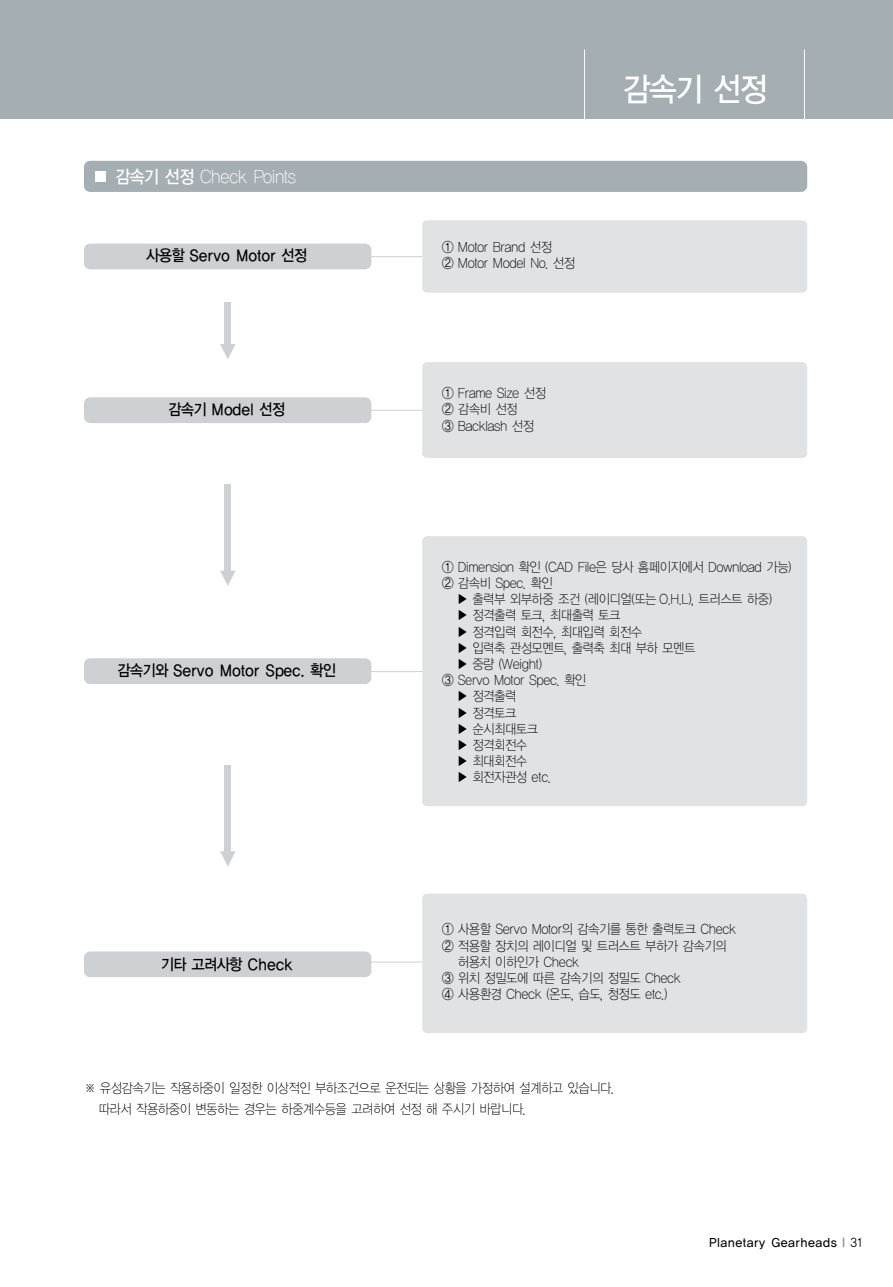
<style>
.page{position:relative;width:893px;height:1287px;background:#fff}
.page>*{position:absolute;margin:0;border:0;box-sizing:border-box;transform-origin:0 0}
.t1{font:33px "YGO13";color:#fff;scale:.9 1}
.t2{font:18px "YGO11";letter-spacing:-.09em;color:#fff;scale:.9 1}
.t3{font:15.75px "YGO13";letter-spacing:-.065em;color:#000;scale:.9 1}
.t4{font:15.75px "YGO13";letter-spacing:-.085em;color:#000;scale:.9 1}
.t5{font:15.75px "YGO13";letter-spacing:-.11em;color:#000;scale:.9 1}
.t6{font:13.5px/16.2px "YGO11";letter-spacing:-.105em;color:#000;scale:.9 1}
.t7{font:13.5px "YGO11";letter-spacing:-.085em;color:#000;scale:.9 1}
.t8{font:12px "YGO13";letter-spacing:-.025em;color:#000;scale:.95 1}
.s1{font-family:"YGO13"}
.s2{font-family:"YGO15";color:#999}
.s3{font-family:"YGO12"}
</style>
<div class="page">
<hr style="left:226px;top:962px;width:207px;height:1px;background:#cdd1d3">
<hr style="left:370px;top:671px;width:80px;height:1px;background:#cdd1d3">
<hr style="left:370px;top:410px;width:80px;height:1px;background:#cdd1d3">
<hr style="left:370px;top:256px;width:80px;height:1px;background:#cdd1d3">
<div style="left:422px;top:220px;width:385px;height:73px;background:#e0e2e4;border-radius:5px"></div>
<div style="left:422px;top:362px;width:385px;height:96px;background:#e0e2e4;border-radius:5px"></div>
<div style="left:422px;top:894px;width:385px;height:139px;background:#e0e2e4;border-radius:5px"></div>
<div style="left:422px;top:536px;width:385px;height:270px;background:#e0e2e4;border-radius:5px"></div>
<div style="left:84px;top:244px;width:287px;height:25px;background:#cdd1d3;border-radius:6px"></div>
<div style="left:84px;top:397px;width:287px;height:26px;background:#cdd1d3;border-radius:6px"></div>
<div style="left:84px;top:658px;width:287px;height:26px;background:#cdd1d3;border-radius:6px"></div>
<div style="left:84px;top:951px;width:287px;height:26px;background:#cdd1d3;border-radius:6px"></div>
<div style="left:84px;top:161px;width:723px;height:31px;background:#a4aeb3;border-radius:6px"></div>
<div style="left:95px;top:171px;width:10px;height:11px;background:#fff"></div>
<div style="left:0;top:0;width:892px;height:118px;background:#a4aeb3"></div>
<hr style="left:584px;top:50px;width:1px;height:69px;background:#fff">
<hr style="left:804px;top:50px;width:1px;height:69px;background:#fff">
<div style="left:225px;top:302px;width:6px;height:46px;background:#cdd1d3"></div>
<svg style="left:220px;top:344px;width:15px;height:15px"></svg>
<div style="left:225px;top:484px;width:6px;height:91px;background:#cdd1d3"></div>
<svg style="left:220px;top:571px;width:15px;height:15px"></svg>
<div style="left:225px;top:765px;width:6px;height:91px;background:#cdd1d3"></div>
<svg style="left:220px;top:851px;width:15px;height:15px"></svg>
<h2 class="t2" style="left:115px;top:168px;width:203px"><span class="s1">감속기 선정</span> Check Points</h2>
<p class="t3" style="left:146px;top:248px;width:181px">사용할 Servo Motor 선정</p>
<p class="t5" style="left:168px;top:403px;width:132px">감속기 Model 선정</p>
<p class="t3" style="left:117px;top:664px;width:245px">감속기와 Servo Motor Spec. 확인</p>
<p class="t4" style="left:160px;top:957px;width:149px">기타 고려사항 Check</p>
<h1 class="t1" style="left:621px;top:75px;width:165px">감속기 선정</h1>
<p class="t6" style="left:442px;top:240px;width:150px">① Motor Brand 선정<br>② Motor Model No. 선정</p>
<p class="t6" style="left:442px;top:386px;width:118px">① Frame Size 선정<br>② 감속비 선정<br>③ Backlash 선정</p>
<p class="t6" style="left:442px;top:559px;width:390px">① Dimension 확인 (CAD File은 당사 홈페이지에서 Download 가능)<br>② 감속비 Spec. 확인</p>
<p class="t6" style="left:456px;top:592px;width:352px">▶ 출력부 외부하중 조건 (레이디얼(또는 O.H.L), 트러스트 하중)</p>
<p class="t6" style="left:456px;top:608px;width:184px">▶ 정격출력 토크, 최대출력 토크</p>
<p class="t6" style="left:456px;top:624px;width:208px">▶ 정격입력 회전수, 최대입력 회전수</p>
<p class="t6" style="left:456px;top:640px;width:267px">▶ 입력축 관성모멘트, 출력축 최대 부하 모멘트</p>
<p class="t7" style="left:456px;top:658px;width:97px">▶ 중량 (Weight)</p>
<p class="t6" style="left:442px;top:673px;width:162px">③ Servo Motor Spec. 확인</p>
<p class="t6" style="left:456px;top:689px;width:69px">▶ 정격출력</p>
<p class="t6" style="left:456px;top:705px;width:69px">▶ 정격토크</p>
<p class="t6" style="left:456px;top:721px;width:93px">▶ 순시최대토크</p>
<p class="t6" style="left:456px;top:738px;width:81px">▶ 정격회전수</p>
<p class="t6" style="left:456px;top:754px;width:81px">▶ 최대회전수</p>
<p class="t6" style="left:456px;top:770px;width:107px">▶ 회전자관성 etc.</p>
<p class="t6" style="left:442px;top:922px;width:329px">① 사용할 Servo Motor의 감속기를 통한 출력토크 Check</p>
<p class="t6" style="left:442px;top:938px;width:318px">② 적용할 장치의 레이디얼 및 트러스트 부하가 감속기의</p>
<p class="t6" style="left:457px;top:954px;width:137px">허용치 이하인가 Check</p>
<p class="t6" style="left:442px;top:971px;width:267px">③ 위치 정밀도에 따른 감속기의 정밀도 Check</p>
<p class="t6" style="left:442px;top:987px;width:252px">④ 사용환경 Check (온도, 습도, 청정도 etc.)</p>
<p class="t6" style="left:98px;top:1078px;width:575px;line-height:21px;text-indent:-14px">※ 유성감속기는 작용하중이 일정한 이상적인 부하조건으로 운전되는 상황을 가정하여 설계하고 있습니다. 따라서 작용하중이 변동하는 경우는 하중계수등을 고려하여 선정 해 주시기 바랍니다.</p>
<p class="t8" style="left:708px;top:1237px;width:163px">Planetary Gearheads <span class="s2">I</span> <span class="s3">31</span></p>
</div>
